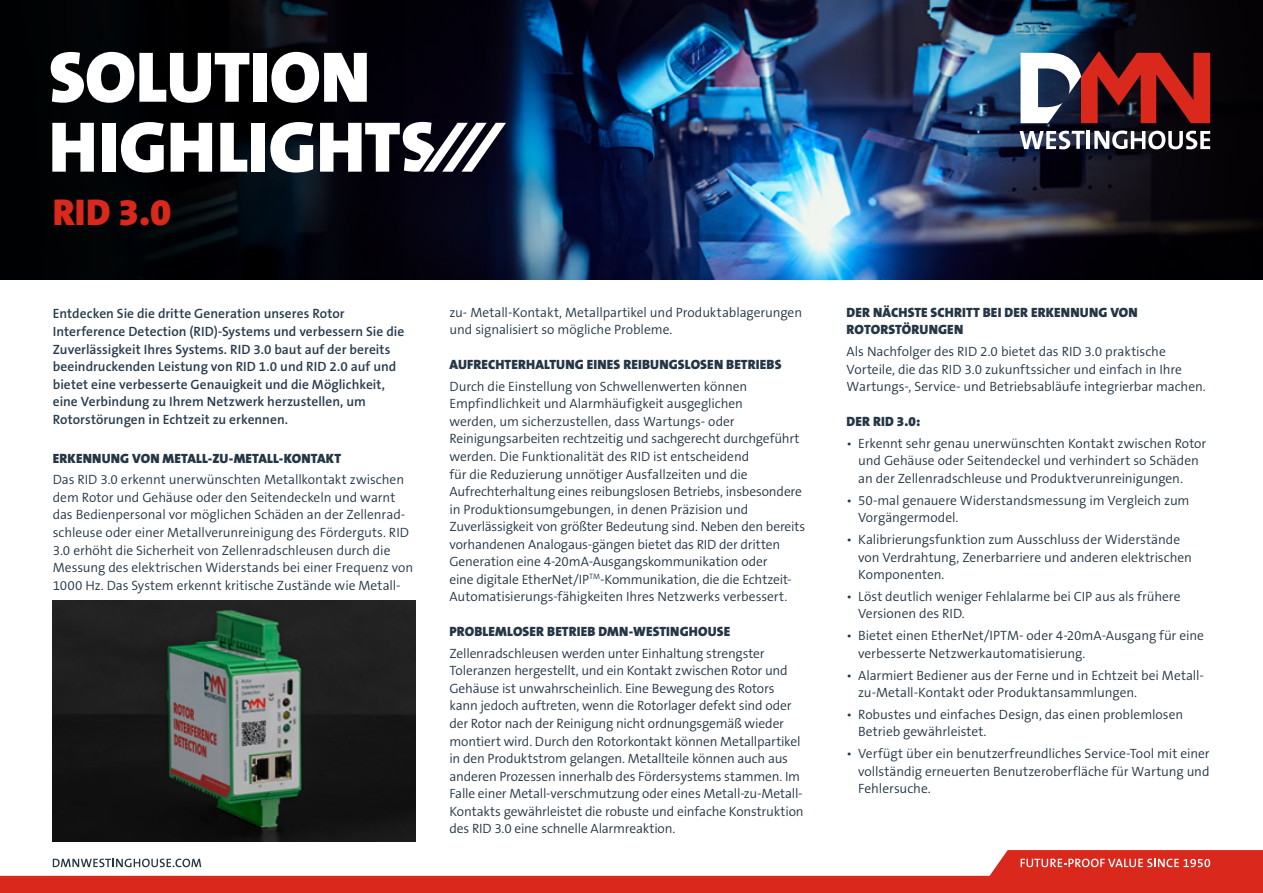
<style>
.page{position:relative;width:1263px;height:893px;background:#fff}
.page>*{position:absolute;margin:0;border:0;box-sizing:border-box;transform-origin:0 0}
.t1{font:900 37.5px "The Sans B9";color:#da291c}
.t2{font:300 13.5px/17.5px "The Sans B4";letter-spacing:-.005em;color:#253746}
.t3{font:600 13.5px/17.5px "The Sans B6";color:#273c4e}
.t4{font:900 13.5px/17.5px "The Sans B9";letter-spacing:.01em;color:#253746}
</style>
<div class="page">
<img style="left:404px;top:0;width:859px;height:280px">
<svg style="left:0;top:0;width:404px;height:280px;background:#020408"></svg>
<svg style="left:51px;top:52px;width:198px;height:51px"></svg>
<div style="left:253px;top:53px;width:13px;height:49px;background:#fff"></div>
<svg style="left:271px;top:52px;width:96px;height:51px"></svg>
<svg style="left:52px;top:123px;width:42px;height:49px"></svg>
<div style="left:102px;top:123px;width:14px;height:49px;background:#fff"></div>
<svg style="left:121px;top:122px;width:43px;height:51px"></svg>
<svg style="left:171px;top:123px;width:41px;height:49px"></svg>
<svg style="left:220px;top:123px;width:27px;height:49px"></svg>
<div style="left:252px;top:123px;width:13px;height:49px;background:#fff"></div>
<svg style="left:270px;top:122px;width:43px;height:51px"></svg>
<svg style="left:320px;top:122px;width:186px;height:50px"></svg>
<svg style="left:1019px;top:131px;width:65px;height:18px"></svg>
<hr style="left:1086px;top:131px;width:4px;height:18px;background:#fff">
<svg style="left:1094px;top:131px;width:116px;height:18px"></svg>
<svg style="left:1020px;top:51px;width:190px;height:72px"></svg>
<img style="left:53px;top:600px;width:363px;height:241px">
<svg style="left:0;top:850px;width:1263px;height:43px;fill:#da291c"></svg>
<svg style="left:1020px;top:859px;width:190px;height:8px"></svg>
<svg style="left:53px;top:859px;width:148px;height:8px"></svg>
<h1 class="t1" style="left:53px;top:192px;width:120px">RID 3.0</h1>
<p class="t3" style="left:53px;top:306px;width:353px">Entdecken Sie die dritte Generation unseres Rotor Interference Detection (RID)-Systems und verbessern Sie die Zuverlässigkeit Ihres Systems. RID 3.0 baut auf der bereits beeindruckenden Leistung von RID 1.0 und RID 2.0 auf und bietet eine verbesserte Genauigkeit und die Möglichkeit, eine Verbindung zu Ihrem Netzwerk herzustellen, um Rotorstörungen in Echtzeit zu erkennen.</p>
<p class="t4" style="left:53px;top:450px;width:290px">ERKENNUNG VON METALL-ZU-METALL-KONTAKT</p>
<p class="t2" style="left:53px;top:472px;width:362px">Das RID 3.0 erkennt unerwünschten Metallkontakt zwischen dem Rotor und Gehäuse oder den Seitendeckeln und warnt das Bedienpersonal vor möglichen Schäden an der Zellenrad&shy;schleuse oder einer Metallverunreinigung des Förderguts. RID 3.0 erhöht die Sicherheit von Zellenradschleusen durch die Messung des elektrischen Widerstands bei einer Frequenz von 1000 Hz. Das System erkennt kritische Zustände wie Metall-</p>
<p class="t2" style="left:449px;top:304px;width:354px">zu- Metall-Kontakt, Metallpartikel und Produktablagerungen und signalisiert so mögliche Probleme.</p>
<p class="t4" style="left:449px;top:356px;width:333px">AUFRECHTERHALTUNG EINES REIBUNGSLOSEN BETRIEBS</p>
<p class="t2" style="left:449px;top:378px;width:357px">Durch die Einstellung von Schwellenwerten können Empfindlichkeit und Alarmhäufigkeit ausgeglichen<br>werden, um sicherzustellen, dass Wartungs- oder Reinigungsarbeiten rechtzeitig und sachgerecht durchgeführt werden. Die Funktionalität des RID ist entscheidend<br>für die Reduzierung unnötiger Ausfallzeiten und die Aufrechterhaltung eines reibungslosen Betriebs, insbesondere in Produktionsumgebungen, in denen Präzision und Zuverlässigkeit von größter Bedeutung sind. Neben den bereits vorhandenen Analogaus-gängen bietet das RID der dritten Generation eine 4-20mA-Ausgangskommunikation oder<br>eine digitale EtherNet/IP<sup>TM</sup>-Kommunikation, die die Echtzeit-Automatisierungs-fähigkeiten Ihres Netzwerks verbessert.</p>
<p class="t4" style="left:449px;top:623px;width:282px">PROBLEMLOSER BETRIEB DMN-WESTINGHOUSE</p>
<p class="t2" style="left:449px;top:645px;width:356px">Zellenradschleusen werden unter Einhaltung strengster Toleranzen hergestellt, und ein Kontakt zwischen Rotor und Gehäuse ist unwahrscheinlich. Eine Bewegung des Rotors kann jedoch auftreten, wenn die Rotorlager defekt sind oder der Rotor nach der Reinigung nicht ordnungsgemäß wieder montiert wird. Durch den Rotorkontakt können Metallpartikel in den Produktstrom gelangen. Metallteile können auch aus anderen Prozessen innerhalb des Fördersystems stammen. Im Falle einer Metall-verschmutzung oder eines Metall-zu-Metall-Kontakts gewährleistet die robuste und einfache Konstruktion des RID 3.0 eine schnelle Alarmreaktion.</p>
<p class="t4" style="left:847px;top:304px;width:293px">DER NÄCHSTE SCHRITT BEI DER ERKENNUNG VON<br>ROTORSTÖRUNGEN</p>
<p class="t2" style="left:847px;top:343px;width:361px">Als Nachfolger des RID 2.0 bietet das RID 3.0 praktische<br>Vorteile, die das RID 3.0 zukunftssicher und einfach in Ihre<br>Wartungs-, Service- und Betriebsabläufe integrierbar machen.</p>
<p class="t4" style="left:847px;top:413px;width:75px">DER RID 3.0:</p>
<p class="t2" style="left:858px;top:435px;width:350px;text-indent:-12px">• Erkennt sehr genau unerwünschten Kontakt zwischen Rotor und Gehäuse oder Seitendeckel und verhindert so Schäden an der Zellenradschleuse und Produktverunreinigungen.</p>
<p class="t2" style="left:858px;top:492px;width:333px;text-indent:-12px">• 50-mal genauere Widerstandsmessung im Vergleich zum<br>Vorgängermodel.</p>
<p class="t2" style="left:858px;top:531px;width:335px;text-indent:-12px">• Kalibrierungsfunktion zum Ausschluss der Widerstände von Verdrahtung, Zenerbarriere und anderen elektrischen<br>Komponenten.</p>
<p class="t2" style="left:858px;top:588px;width:324px;text-indent:-12px">• Löst deutlich weniger Fehlalarme bei CIP aus als frühere<br>Versionen des RID.</p>
<p class="t2" style="left:858px;top:627px;width:347px;text-indent:-12px">• Bietet einen EtherNet/IPTM- oder 4-20mA-Ausgang für eine verbesserte Netzwerkautomatisierung.</p>
<p class="t2" style="left:858px;top:667px;width:347px;text-indent:-12px">• Alarmiert Bediener aus der Ferne und in Echtzeit bei Metall&shy;zu-Metall-Kontakt oder Produktansammlungen.</p>
<p class="t2" style="left:858px;top:706px;width:327px;text-indent:-12px">• Robustes und einfaches Design, das einen problemlosen<br>Betrieb gewährleistet.</p>
<p class="t2" style="left:858px;top:745px;width:353px;text-align:justify;text-indent:-12px">• Verfügt über ein benutzerfreundliches Service-Tool mit einer vollständig erneuerten Benutzeroberfläche für Wartung und Fehlersuche.</p>
</div>
